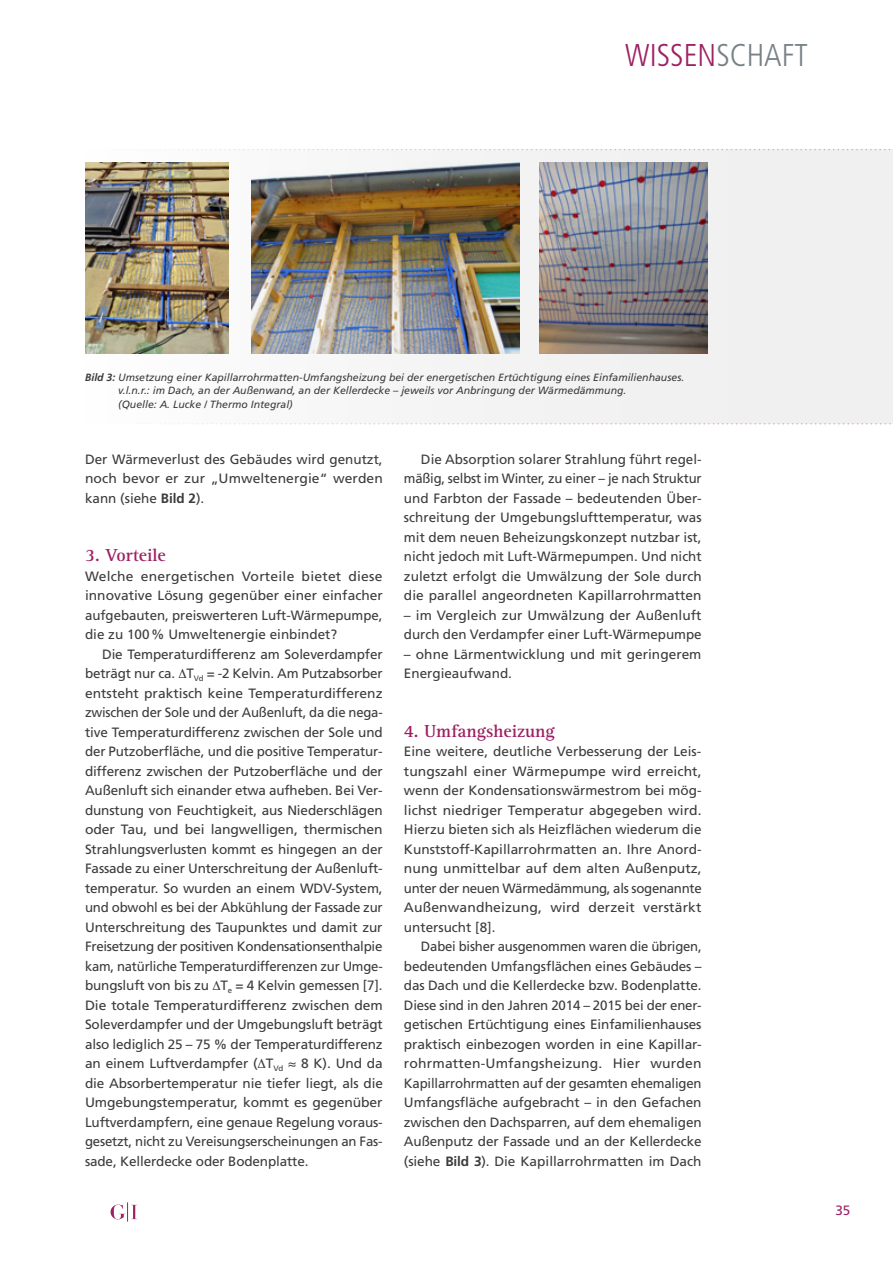
<style>
.page{position:relative;width:893px;height:1263px;background:#fff}
.page>*{position:absolute;margin:0;border:0;box-sizing:border-box;transform-origin:0 0}
.t1{font:300 condensed 31.5px "Frutiger LT Pro";color:#9e2063}
.GI-Zwischentitel-1{font:700 18px "Rotis Serif Std";color:#9e2063}
.t2{font:17.4px "Tahoma";color:#000}
.GI-Fliesstext-Einzug{font:13.5px/19.5px "Frutiger LT Pro";color:#3c3c3b;text-align:justify}
.GI-Fliesstext-stumpf{font:13.5px/19.5px "Frutiger LT Pro";color:#3c3c3b;text-align:justify}
.t3{font:13.5px "Frutiger LT Pro";color:#9e2063}
.GI-Bildunterschrift{font:italic 10.5px/13.5px "Frutiger LT Pro";color:#3c3c3b}
.s1{color:#778186}
.s2{font-weight:700}
</style>
<div class="page">
<svg style="left:111px;top:1202px;width:26px;height:19px"></svg>
<svg style="left:137px;top:149px;width:756px;height:276px"></svg>
<div style="left:85px;top:152px;width:626px;height:214px;background:#f5f5f5"></div>
<img style="left:251px;top:162px;width:269px;height:192px">
<img style="left:86px;top:162px;width:143px;height:192px">
<img style="left:539px;top:162px;width:168px;height:192px">
<h1 class="t1" style="left:625px;top:37px;width:184px">WISSEN<span class="s1">SCHAFT</span></h1>
<p class="GI-Bildunterschrift" style="left:118px;top:370px;width:567px;text-indent:-33px"><span class="s2">Bild 3:</span> Umsetzung einer Kapillarrohrmatten-Umfangsheizung bei der energetischen Ertüchtigung eines Einfamilienhauses. v.l.n.r.: im Dach, an der Außenwand, an der Kellerdecke – jeweils vor Anbringung der Wärmedämmung.<br>(Quelle: A. Lucke / Thermo Integral)</p>
<p class="GI-Fliesstext-Einzug" style="left:404px;top:449px;width:299px;text-indent:17px">Die Absorption solarer Strahlung führt regel&shy;mäßig, selbst im Winter, zu einer – je nach Struktur und Farbton der Fassade – bedeutenden Über&shy;schreitung der Umgebungslufttemperatur, was mit dem neuen Beheizungskonzept nutzbar ist, nicht jedoch mit Luft-Wärmepumpen. Und nicht zuletzt erfolgt die Umwälzung der Sole durch die parallel angeordneten Kapillarrohrmatten</p>
<p class="GI-Fliesstext-Einzug" style="left:404px;top:605px;width:299px">– im Vergleich zur Umwälzung der Außenluft durch den Verdampfer einer Luft-Wärmepumpe</p>
<p class="GI-Fliesstext-Einzug" style="left:404px;top:644px;width:299px">– ohne Lärmentwicklung und mit geringerem<br>Energieaufwand.</p>
<p class="GI-Fliesstext-Einzug" style="left:85px;top:449px;width:299px">Der Wärmeverlust des Gebäudes wird genutzt, noch bevor er zur „Umweltenergie“ werden kann (siehe <span class="s2">Bild 2</span>).</p>
<p class="t2" style="left:32px;top:459px;width:637px">– jeweils vor Anbringung der Wärmedämmung (Fotos: A. Lucke, Thermo Integral).</p>
<p class="GI-Zwischentitel-1" style="left:85px;top:544px;width:82px">3. Vorteile</p>
<p class="GI-Fliesstext-stumpf" style="left:85px;top:566px;width:299px">Welche energetischen Vorteile bietet diese innovative Lösung gegenüber einer einfacher aufgebauten, preiswerteren Luft-Wärmepumpe, die zu 100% Umweltenergie einbindet?</p>
<p class="GI-Fliesstext-Einzug" style="left:85px;top:644px;width:299px;text-indent:17px">Die Temperaturdifferenz am Soleverdampfer beträgt nur ca. T<sub>Vd</sub> = -2 Kelvin. Am Putzabsorber entsteht praktisch keine Temperaturdifferenz zwischen der Sole und der Außenluft, da die nega&shy;tive Temperaturdifferenz zwischen der Sole und der Putzoberfläche, und die positive Temperatur&shy;differenz zwischen der Putzoberfläche und der Außenluft sich einander etwa aufheben. Bei Ver&shy;dunstung von Feuchtigkeit, aus Niederschlägen oder Tau, und bei langwelligen, thermischen Strahlungsverlusten kommt es hingegen an der Fassade zu einer Unterschreitung der Außenluft&shy;temperatur. So wurden an einem WDV-System, und obwohl es bei der Abkühlung der Fassade zur Unterschreitung des Taupunktes und damit zur Freisetzung der positiven Kondensationsenthalpie kam, natürliche Temperaturdifferenzen zur Umge&shy;bungsluft von bis zu T<sub>e</sub> = 4 Kelvin gemessen [7].<br>Die totale Temperaturdifferenz zwischen dem Soleverdampfer und der Umgebungsluft beträgt also lediglich 25 – 75 % der Temperaturdifferenz an einem Luftverdampfer ( T<sub>Vd</sub> ≈ 8 K). Und da die Absorbertemperatur nie tiefer liegt, als die Umgebungstemperatur, kommt es gegenüber Luftverdampfern, eine genaue Regelung voraus&shy;gesetzt, nicht zu Vereisungserscheinungen an Fas&shy;sade, Kellerdecke oder Bodenplatte.</p>
<p class="GI-Zwischentitel-1" style="left:404px;top:720px;width:152px">4. Umfangsheizung</p>
<p class="GI-Fliesstext-stumpf" style="left:404px;top:742px;width:299px">Eine weitere, deutliche Verbesserung der Leis&shy;tungszahl einer Wärmepumpe wird erreicht, wenn der Kondensationswärmestrom bei mög&shy;lichst niedriger Temperatur abgegeben wird.<br>Hierzu bieten sich als Heizflächen wiederum die Kunststoff-Kapillarrohrmatten an. Ihre Anord&shy;nung unmittelbar auf dem alten Außenputz, unter der neuen Wärmedämmung, als sogenannte Außenwandheizung, wird derzeit verstärkt untersucht [8].</p>
<p class="GI-Fliesstext-Einzug" style="left:404px;top:937px;width:299px;text-indent:17px">Dabei bisher ausgenommen waren die übrigen, bedeutenden Umfangsflächen eines Gebäudes – das Dach und die Kellerdecke bzw. Bodenplatte.<br>Diese sind in den Jahren 2014 – 2015 bei der ener&shy;getischen Ertüchtigung eines Einfamilienhauses praktisch einbezogen worden in eine Kapillar&shy;rohrmatten-Umfangsheizung. Hier wurden Kapillarrohrmatten auf der gesamten ehemaligen Umfangsfläche aufgebracht – in den Gefachen zwischen den Dachsparren, auf dem ehemaligen Außenputz der Fassade und an der Kellerdecke (siehe <span class="s2">Bild 3</span>). Die Kapillarrohrmatten im Dach</p>
<p class="t3" style="left:835px;top:1202px;width:17px">35</p>
</div>
